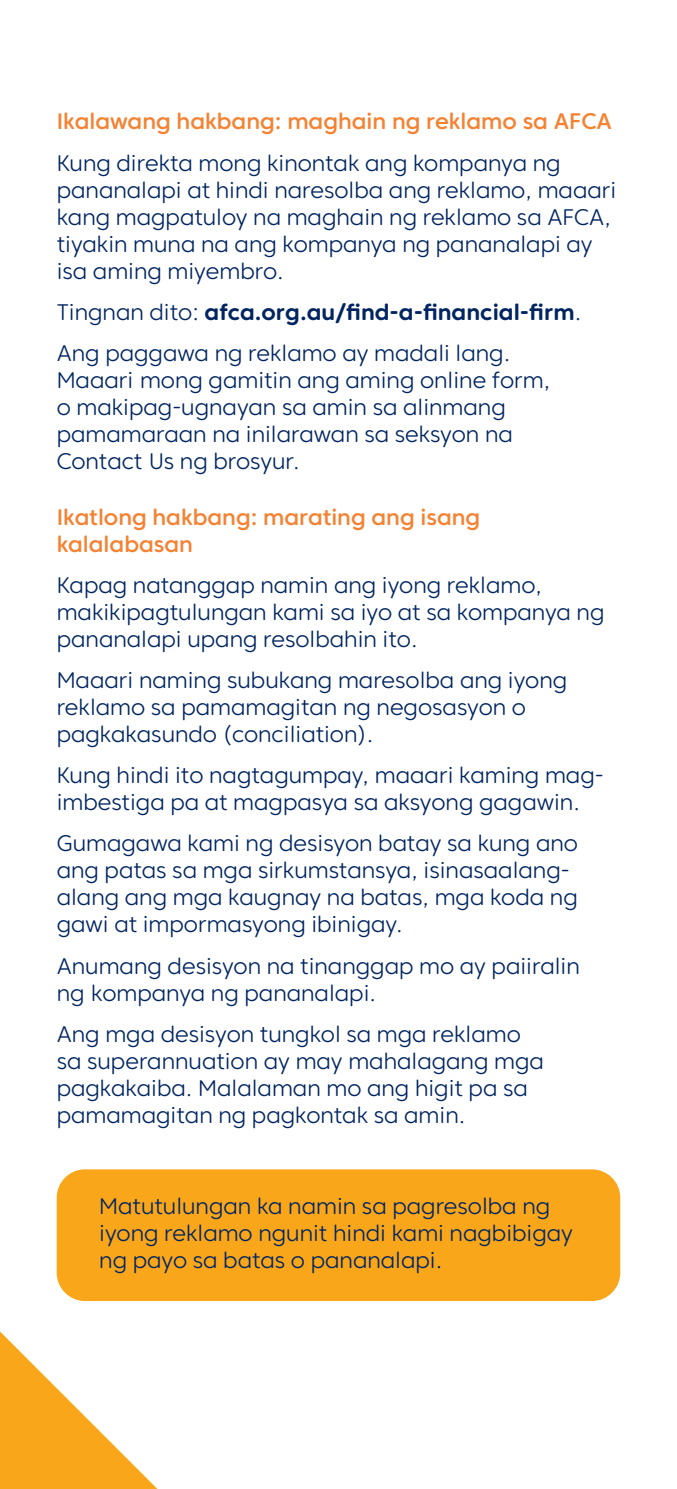
<style>
.page{position:relative;width:677px;height:1489px;background:#fff}
.page>*{position:absolute;margin:0;border:0;box-sizing:border-box;transform-origin:0 0}
.t1{font:300 22.5px/27px "Core Sans CR 35";color:#002561}
.t2{font:500 22.5px/27px "Core Sans CR 55";color:#f58232}
.t3{font:700 22.5px "Core Sans CR 65";color:#002561}
.s1{font-family:"Core Sans CR 35";font-weight:300}
</style>
<div class="page">
<svg style="left:0;top:1171px;width:213px;height:317px"></svg>
<div style="left:57px;top:1169px;width:563px;height:131px;background:#faa61a;border-radius:28px"></div>
<p class="t2" style="left:57px;top:108px;width:557px">Ikalawang hakbang: maghain ng reklamo sa AFCA</p>
<p class="t1" style="left:57px;top:149px;width:561px">Kung direkta mong kinontak ang kompanya ng pananalapi at hindi naresolba ang reklamo, maaari kang magpatuloy na maghain ng reklamo sa AFCA, tiyakin muna na ang kompanya ng pananalapi ay isa aming miyembro.</p>
<p class="t3" style="left:57px;top:298px;width:526px"><span class="s1">Tingnan dito:</span> afca.org.au/find-a-financial-firm<span class="s1">.</span></p>
<p class="t1" style="left:57px;top:339px;width:495px">Ang paggawa ng reklamo ay madali lang.<br>Maaari mong gamitin ang aming online form, o makipag-ugnayan sa amin sa alinmang pamamaraan na inilarawan sa seksyon na Contact Us ng brosyur.</p>
<p class="t2" style="left:57px;top:503px;width:425px">Ikatlong hakbang: marating ang isang kalalabasan</p>
<p class="t1" style="left:57px;top:571px;width:549px">Kapag natanggap namin ang iyong reklamo, makikipagtulungan kami sa iyo at sa kompanya ng pananalapi upang resolbahin ito.</p>
<p class="t1" style="left:57px;top:666px;width:512px">Maaari naming subukang maresolba ang iyong reklamo sa pamamagitan ng negosasyon o pagkakasundo (conciliation).</p>
<p class="t1" style="left:57px;top:761px;width:548px">Kung hindi ito nagtagumpay, maaari kaming mag&shy;imbestiga pa at magpasya sa aksyong gagawin.</p>
<p class="t1" style="left:57px;top:829px;width:523px">Gumagawa kami ng desisyon batay sa kung ano ang patas sa mga sirkumstansya, isinasaalang&shy;alang ang mga kaugnay na batas, mga koda ng gawi at impormasyong ibinigay.</p>
<p class="t1" style="left:57px;top:952px;width:524px">Anumang desisyon na tinanggap mo ay paiiralin ng kompanya ng pananalapi.</p>
<p class="t1" style="left:57px;top:1020px;width:489px">Ang mga desisyon tungkol sa mga reklamo sa superannuation ay may mahalagang mga pagkakaiba. Malalaman mo ang higit pa sa pamamagitan ng pagkontak sa amin.</p>
<p class="t1" style="left:99px;top:1192px;width:475px">Matutulungan ka namin sa pagresolba ng iyong reklamo ngunit hindi kami nagbibigay ng payo sa batas o pananalapi.</p>
</div>
